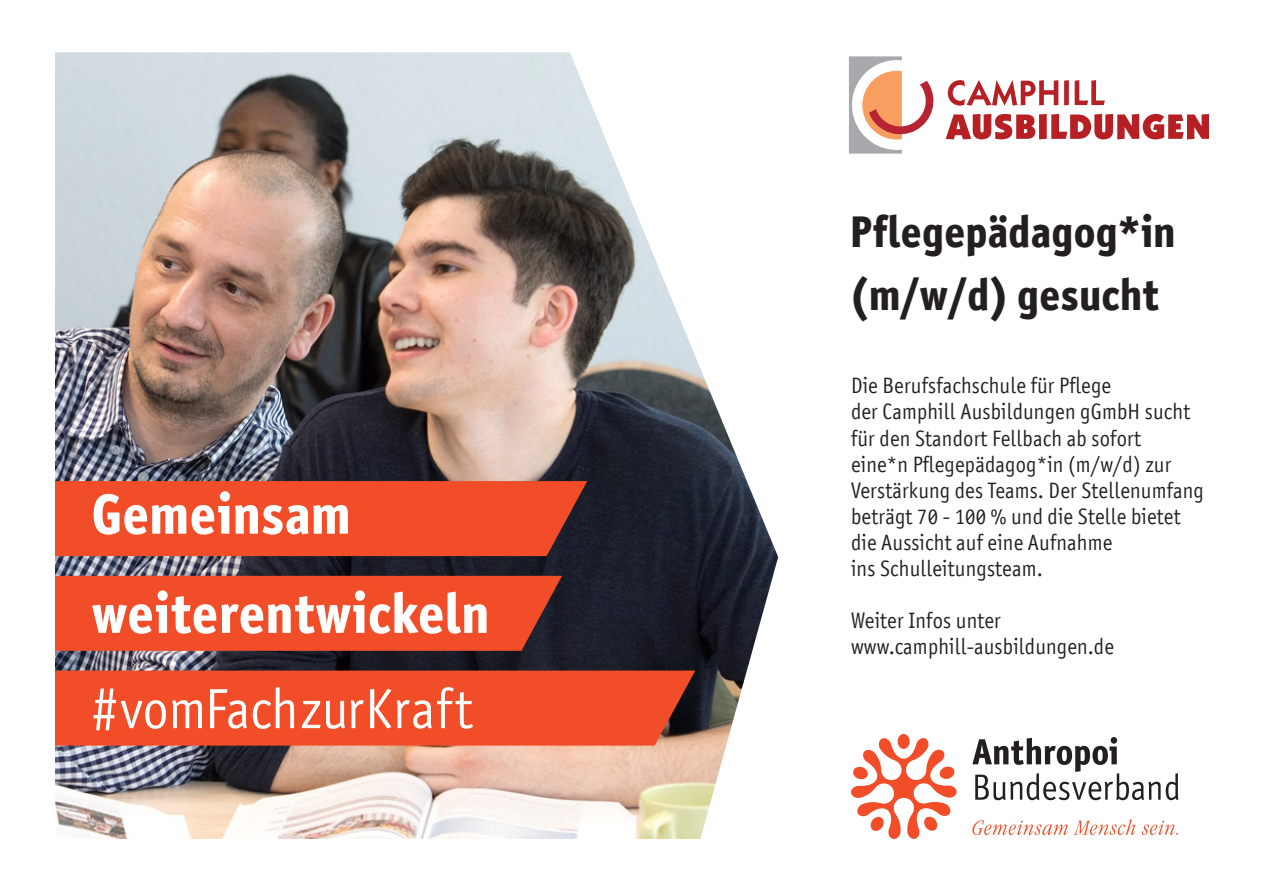
<style>
.page{position:relative;width:1263px;height:893px;background:#fff}
.page>*{position:absolute;margin:0;border:0;box-sizing:border-box;transform-origin:0 0}
.t1{font:700 54.9px "Axel";letter-spacing:.01em;color:#fff}
.t2{font:54.9px "Axel";color:#fff}
.t3{font:700 43.5px/62.8px "Axel";letter-spacing:.01em;color:#231f20}
.t4{font:21.75px/26.1px "Axel";letter-spacing:.01em;color:#231f20}
</style>
<div class="page">
<svg style="left:972px;top:819px;width:206px;height:16px"></svg>
<svg style="left:851px;top:734px;width:106px;height:105px"></svg>
<svg style="left:972px;top:737px;width:206px;height:63px"></svg>
<img style="left:55px;top:52px;width:723px;height:787px">
<div style="left:55px;top:671px;width:640px;height:75px;background:#f04d28"></div>
<div style="left:55px;top:576px;width:507px;height:75px;background:#f04d28"></div>
<div style="left:55px;top:481px;width:532px;height:75px;background:#f04d28"></div>
<svg style="left:948px;top:80px;width:110px;height:26px"></svg>
<svg style="left:1064px;top:80px;width:5px;height:25px"></svg>
<svg style="left:1075px;top:80px;width:30px;height:25px"></svg>
<svg style="left:946px;top:114px;width:263px;height:25px"></svg>
<svg style="left:849px;top:56px;width:85px;height:98px"></svg>
<p class="t1" style="left:92px;top:480px;width:261px">Gemeinsam</p>
<p class="t1" style="left:92px;top:579px;width:399px">weiterentwickeln</p>
<p class="t2" style="left:92px;top:677px;width:382px">#vomFachzurKraft</p>
<p class="t3" style="left:850px;top:200px;width:327px">Pflegepädagog*in (m/w/d) gesucht</p>
<p class="t4" style="left:851px;top:373px;width:354px">Die Berufsfachschule für Pflege<br>der Camphill Ausbildungen gGmbH sucht für den Standort Fellbach ab sofort<br>eine*n Pflegepädagog*in (m/w/d) zur Verstärkung des Teams. Der Stellenumfang beträgt 70 - 100 % und die Stelle bietet die Aussicht auf eine Aufnahme<br>ins Schulleitungsteam.</p>
<p class="t4" style="left:851px;top:607px;width:264px">Weiter Infos unter www.camphill-ausbildungen.de</p>
</div>
